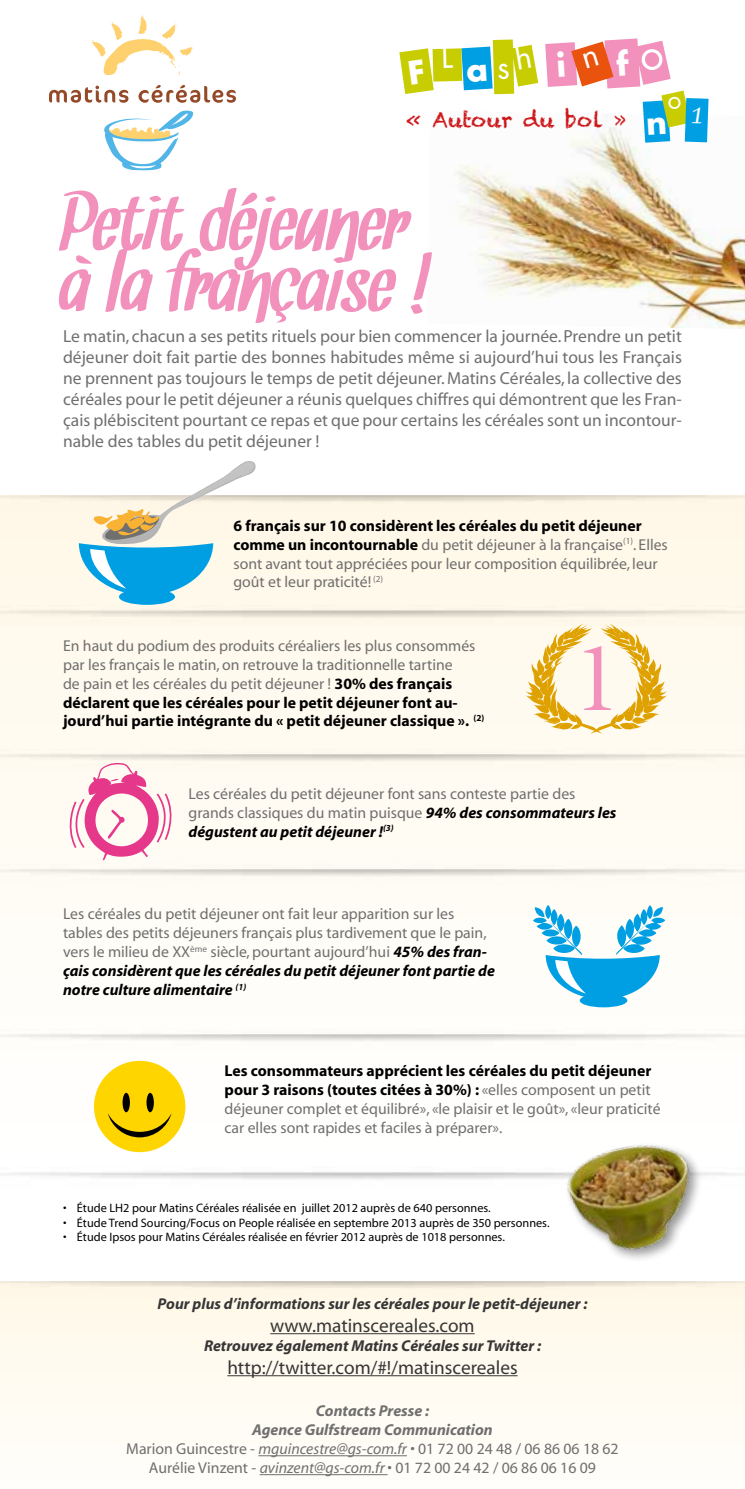
<style>
.page{position:relative;width:745px;height:1489px;background:#fff}
.page>*{position:absolute;margin:0;border:0;box-sizing:border-box;transform-origin:0 0}
.t1{font:100.8px "Minion Display";color:#f191bc}
.t2{font:84px/61.2px "Snickles";color:#f191bc}
.t3{font:21px "Chalkduster";letter-spacing:.01em;color:#cd171a}
.t4{font:19.25px "Myriad";color:#373636}
.t5{font:17.5px/21px "Myriad";color:#706f6f;text-align:justify}
.t6{font:15.75px/18.9px "Myriad";color:#706f6f}
.t7{font:italic 700 15.75px "Myriad";color:#373636}
.t8{font:12.25px "Myriad";color:#000}
.s1{font-weight:700;color:#000}
.s2{font-weight:700;font-style:italic;color:#000}
.s3{font-weight:700;font-style:italic}
.s4{font-style:italic}
</style>
<div class="page">
<div style="left:0;top:495px;width:744px;height:677px;background:#fffbf3"></div>
<div style="left:0;top:1281px;width:744px;height:207px;background:#fffbf1"></div>
<img style="left:455px;top:111px;width:289px;height:218px">
<svg style="left:49px;top:86px;width:79px;height:17px"></svg>
<svg style="left:138px;top:85px;width:98px;height:18px"></svg>
<svg style="left:89px;top:14px;width:104px;height:62px"></svg>
<svg style="left:104px;top:110px;width:89px;height:61px"></svg>
<hr style="left:258px;top:1455px;width:148px;height:1px;background:#706f6f">
<hr style="left:259px;top:1473px;width:128px;height:1px;background:#706f6f">
<hr style="left:270px;top:1333px;width:204px;height:1px;background:#373636">
<hr style="left:227px;top:1375px;width:290px;height:1px;background:#373636">
<img style="left:0;top:1166px;width:744px;height:13px">
<svg style="left:241px;top:192px;width:17px;height:14px"></svg>
<svg style="left:76px;top:255px;width:16px;height:9px"></svg>
<svg style="left:276px;top:309px;width:11px;height:13px"></svg>
<svg style="left:525px;top:623px;width:141px;height:143px"></svg>
<svg style="left:64px;top:763px;width:113px;height:97px"></svg>
<img style="left:558px;top:1145px;width:150px;height:114px">
<svg style="left:533px;top:905px;width:131px;height:94px"></svg>
<div style="left:579px;top:993px;width:48px;height:14px;background:#009fe3;border-radius:50%"></div>
<svg style="left:79px;top:461px;width:176px;height:134px"></svg>
<div style="left:119px;top:588px;width:56px;height:17px;background:#009fe3;border-radius:50%"></div>
<div style="left:94px;top:1060px;width:91px;height:92px;background:#ffd500;border-radius:50%"></div>
<svg style="left:108px;top:1113px;width:63px;height:24px"></svg>
<div style="left:122px;top:1092px;width:8px;height:20px;background:#000;border-radius:50%"></div>
<div style="left:146px;top:1092px;width:8px;height:20px;background:#000;border-radius:50%"></div>
<svg style="left:399px;top:39px;width:139px;height:55px"></svg>
<svg style="left:545px;top:38px;width:163px;height:105px"></svg>
<h3 class="t3" style="left:406px;top:107px;width:222px">« Autour du bol »</h3>
<h2 class="t2" style="left:63px;top:198px;width:371px">Petit dejeuner a la francaise !</h2>
<p class="t5" style="left:63px;top:326px;width:620px">Le matin, chacun a ses petits rituels pour bien commencer la journée. Prendre un petit déjeuner doit fait partie des bonnes habitudes même si aujourd’hui tous les Français ne prennent pas toujours le temps de petit déjeuner. Matins Céréales, la collective des céréales pour le petit déjeuner a réunis quelques chiffres qui démontrent que les Fran&shy;çais plébiscitent pourtant ce repas et que pour certains les céréales sont un incontour&shy;nable des tables du petit déjeuner !</p>
<p class="t6" style="left:233px;top:516px;width:435px"><span class="s1">6 français sur 10 considèrent les céréales du petit déjeuner comme un incontournable</span> du petit déjeuner à la française<sup>(1)</sup>. Elles sont avant tout appréciées pour leur composition équilibrée, leur goût et leur praticité! <sup>(2)</sup></p>
<p class="t6" style="left:63px;top:636px;width:422px">En haut du podium des produits céréaliers les plus consommés par les français le matin, on retrouve la traditionnelle tartine<br>de pain et les céréales du petit déjeuner ! <span class="s1">30% des français déclarent que les céréales pour le petit déjeuner font au&shy;jourd’hui partie intégrante du « petit déjeuner classique ».</span> <sup>(2)</sup></p>
<h1 class="t1" style="left:572px;top:629px;width:49px">1</h1>
<p class="t6" style="left:188px;top:784px;width:429px">Les céréales du petit déjeuner font sans conteste partie des grands classiques du matin puisque <span class="s2">94% des consommateurs les dégustent au petit déjeuner !</span><sup>(3)</sup></p>
<p class="t6" style="left:63px;top:905px;width:433px">Les céréales du petit déjeuner ont fait leur apparition sur les tables des petits déjeuners français plus tardivement que le pain, vers le milieu de XX<sup>ème</sup> siècle, pourtant aujourd’hui <span class="s2">45% des fran&shy;çais considèrent que les céréales du petit déjeuner font partie de notre culture alimentaire</span> <sup>(1)</sup></p>
<p class="t6" style="left:224px;top:1062px;width:437px"><span class="s1">Les consommateurs apprécient les céréales du petit déjeuner pour 3 raisons (toutes citées à 30%) :</span> «elles composent un petit déjeuner complet et équilibré», «le plaisir et le goût», «leur praticité car elles sont rapides et faciles à préparer».</p>
<p class="t8" style="left:63px;top:1201px;width:429px">• Étude LH2 pour Matins Céréales réalisée en juillet 2012 auprès de 640 personnes.</p>
<p class="t8" style="left:63px;top:1216px;width:487px">• Étude Trend Sourcing/Focus on People réalisée en septembre 2013 auprès de 350 personnes.</p>
<p class="t8" style="left:63px;top:1230px;width:443px">• Étude Ipsos pour Matins Céréales réalisée en février 2012 auprès de 1018 personnes.</p>
<p class="t7" style="left:157px;top:1295px;width:431px">Pour plus d’informations sur les céréales pour le petit-déjeuner :</p>
<p class="t4" style="left:270px;top:1315px;width:206px">www.matinscereales.com</p>
<p class="t7" style="left:204px;top:1337px;width:338px">Retrouvez également Matins Céréales sur Twitter :</p>
<p class="t4" style="left:227px;top:1357px;width:291px">http://twitter.com/#!/matinscereales</p>
<p class="t6" style="left:126px;top:1402px;width:493px;text-align:center"><span class="s3">Contacts Presse :<br>Agence Gulfstream Communication<br></span>Marion Guincestre - <span class="s4">mguincestre@gs-com.fr</span> • 01 72 00 24 48 / 06 86 06 18 62<br>Aurélie Vinzent - <span class="s4">avinzent@gs-com.fr</span> • 01 72 00 24 42 / 06 86 06 16 09</p>
</div>
